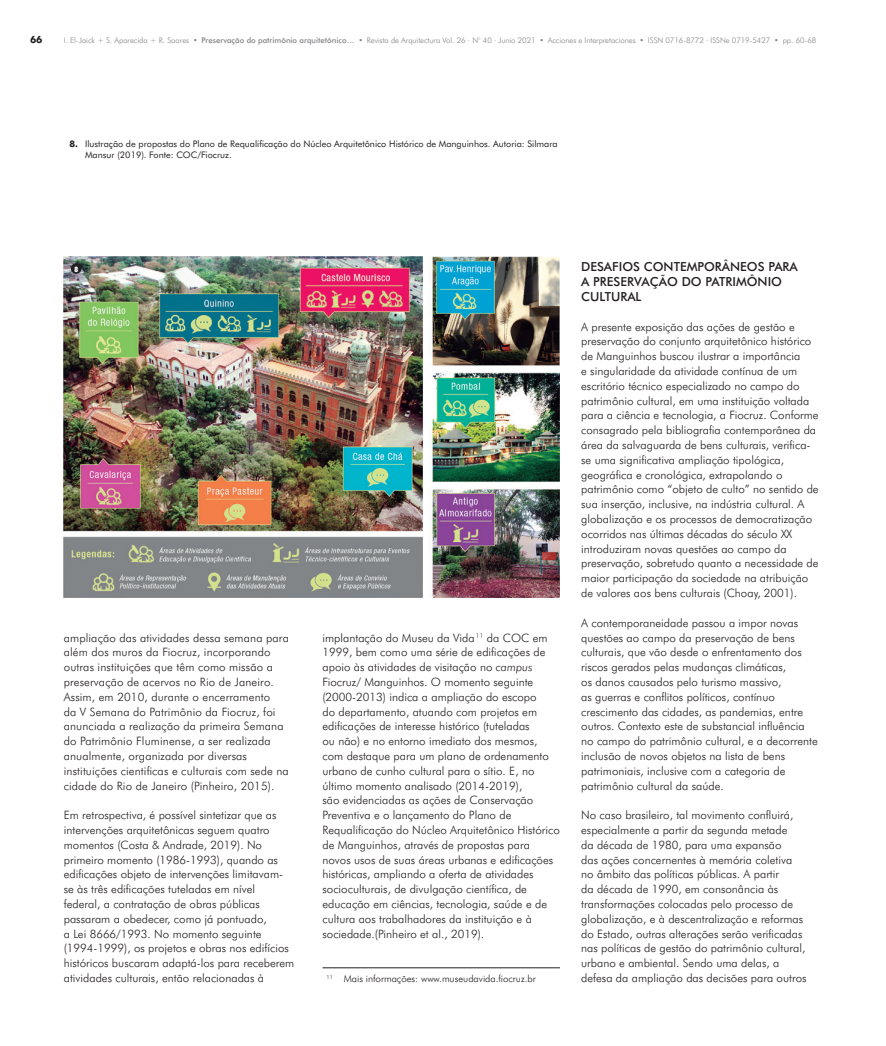
<style>
.page{position:relative;width:886px;height:1046px;background:#fff}
.page>*{position:absolute;margin:0;border:0;box-sizing:border-box;transform-origin:0 0}
.t1{font:500 12.5px/14.8px "Futura BT";color:#231f20}
.t2{font:300 11.5px/14.8px "Futura BT";color:#231f20}
.t3{font:700 10px "Futura BT";color:#231f20}
.t4{font:300 9.75px "Futura BT";color:#231f20}
.t5{font:9px/10.9px "Futura BT";color:#231f20}
.t6{font:300 7.75px "Futura BT";letter-spacing:-.005em;color:#808285}
.t7{font:900 condensed 7.5px "Futura BT";color:#fff}
.s1{font-weight:500}
.s2{font-weight:700}
.s3{font-style:italic}
</style>
<div class="page">
<img style="left:64px;top:256px;width:496px;height:341px">
<hr style="left:322px;top:967px;width:238px;height:1px;background:#231f20">
<div style="left:71px;top:263px;width:10px;height:11px;background:#231f20;border-radius:50%"></div>
<p class="t3" style="left:30px;top:34px;width:14px">66</p>
<p class="t6" style="left:64px;top:36px;width:754px">I. El-Jaick + S. Aparecida + R. Soares • <span class="s1">Preservação do patrimônio arquitetônico…</span> • Revista de Arquitectura Vol. 26 · N° 40 · Junio 2021 • Acciones e Interpretaciones • ISSN 0716-8772 · ISSNe 0719-5427 • pp. 60-68</p>
<p class="t5" style="left:85px;top:138px;width:474px;text-indent:-16px"><span class="s2">8.</span> Ilustração de propostas do Plano de Requalificação do Núcleo Arquitetônico Histórico de Manguinhos. Autoria: Silmara<br>Mansur (2019). Fonte: COC/Fiocruz.</p>
<p class="t7" style="left:74px;top:264px;width:5px">8</p>
<p class="t2" style="left:64px;top:630px;width:227px">ampliação das atividades dessa semana para além dos muros da Fiocruz, incorporando outras instituições que têm como missão a preservação de acervos no Rio de Janeiro.<br>Assim, em 2010, durante o encerramento<br>da V Semana do Patrimônio da Fiocruz, foi anunciada a realização da primeira Semana do Patrimônio Fluminense, a ser realizada anualmente, organizada por diversas instituições cientificas e culturais com sede na cidade do Rio de Janeiro (Pinheiro, 2015).</p>
<p class="t2" style="left:64px;top:807px;width:232px">Em retrospectiva, é possível sintetizar que as intervenções arquitetônicas seguem quatro momentos (Costa &amp; Andrade, 2019). No primeiro momento (1986-1993), quando as edificações objeto de intervenções limitavam&shy;se às três edificações tuteladas em nível federal, a contratação de obras públicas passaram a obedecer, como já pontuado,<br>a Lei 8666/1993. No momento seguinte (1994-1999), os projetos e obras nos edifícios históricos buscaram adaptá-los para receberem atividades culturais, então relacionadas à</p>
<p class="t2" style="left:322px;top:630px;width:239px">implantação do Museu da Vida <sup>11</sup> da COC em 1999, bem como uma série de edificações de apoio às atividades de visitação no <span class="s3">campus </span>Fiocruz/ Manguinhos. O momento seguinte (2000-2013) indica a ampliação do escopo<br>do departamento, atuando com projetos em edificações de interesse histórico (tuteladas<br>ou não) e no entorno imediato dos mesmos, com destaque para um plano de ordenamento urbano de cunho cultural para o sítio. E, no último momento analisado (2014-2019),<br>são evidenciadas as ações de Conservação Preventiva e o lançamento do Plano de Requalificação do Núcleo Arquitetônico Histórico de Manguinhos, através de propostas para novos usos de suas áreas urbanas e edificações históricas, ampliando a oferta de atividades socioculturais, de divulgação científica, de educação em ciências, tecnologia, saúde e de cultura aos trabalhadores da instituição e à sociedade.(Pinheiro et al., 2019).</p>
<p class="t4" style="left:327px;top:972px;width:211px"><sup>11</sup> Mais informações: www.museudavida.fiocruz.br</p>
<p class="t1" style="left:581px;top:259px;width:218px">DESAFIOS CONTEMPORÂNEOS PARA<br>A PRESERVAÇÃO DO PATRIMÔNIO<br>CULTURAL</p>
<p class="t2" style="left:581px;top:319px;width:239px">A presente exposição das ações de gestão e preservação do conjunto arquitetônico histórico de Manguinhos buscou ilustrar a importância<br>e singularidade da atividade contínua de um escritório técnico especializado no campo do patrimônio cultural, em uma instituição voltada para a ciência e tecnologia, a Fiocruz. Conforme consagrado pela bibliografia contemporânea da área da salvaguarda de bens culturais, verifica&shy;se uma significativa ampliação tipológica, geográfica e cronológica, extrapolando o patrimônio como “objeto de culto” no sentido de sua inserção, inclusive, na indústria cultural. A globalização e os processos de democratização ocorridos nas últimas décadas do século XX introduziram novas questões ao campo da preservação, sobretudo quanto a necessidade de maior participação da sociedade na atribuição de valores aos bens culturais (Choay, 2001).</p>
<p class="t2" style="left:581px;top:615px;width:238px">A contemporaneidade passou a impor novas questões ao campo da preservação de bens culturais, que vão desde o enfrentamento dos riscos gerados pelas mudanças climáticas,<br>os danos causados pelo turismo massivo,<br>as guerras e conflitos políticos, contínuo crescimento das cidades, as pandemias, entre outros. Contexto este de substancial influência no campo do patrimônio cultural, e a decorrente inclusão de novos objetos na lista de bens patrimoniais, inclusive com a categoria de patrimônio cultural da saúde.</p>
<p class="t2" style="left:581px;top:807px;width:227px">No caso brasileiro, tal movimento confluirá, especialmente a partir da segunda metade<br>da década de 1980, para uma expansão<br>das ações concernentes à memória coletiva no âmbito das políticas públicas. A partir<br>da década de 1990, em consonância às transformações colocadas pelo processo de globalização, e à descentralização e reformas do Estado, outras alterações serão verificadas nas políticas de gestão do patrimônio cultural, urbano e ambiental. Sendo uma delas, a defesa da ampliação das decisões para outros</p>
</div>
